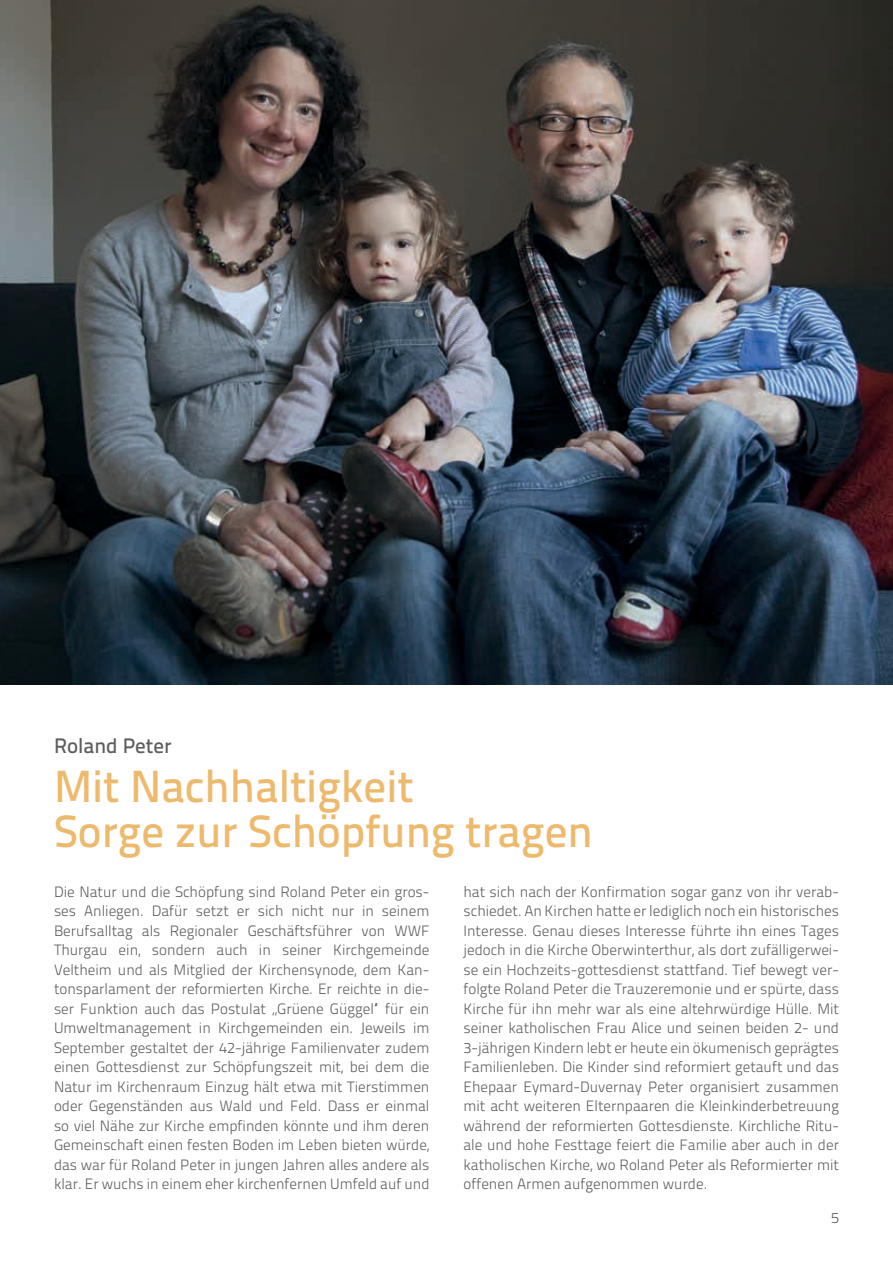
<style>
.page{position:relative;width:893px;height:1263px;background:#fff}
.page>*{position:absolute;margin:0;border:0;box-sizing:border-box;transform-origin:0 0}
.t1{font:500 45px/45px "Titillium Text 22 L";color:#edba6d}
.t2{font:500 21px "Titillium Text 22 L";color:#5d5e60}
.t3{font:300 15px/19.5px "Titillium Text 22 L";color:#5d5e60;text-align:justify}
</style>
<div class="page">
<img style="left:0;top:0;width:893px;height:685px">
<h2 class="t2" style="left:54px;top:730px;width:119px">Roland Peter</h2>
<h1 class="t1" style="left:54px;top:761px;width:540px">Mit Nachhaltigkeit<br>Sorge zur Schöpfung tragen</h1>
<p class="t3" style="left:54px;top:881px;width:377px">Die Natur und die Schöpfung sind Roland Peter ein gros&shy;ses Anliegen. Dafür setzt er sich nicht nur in seinem Berufsalltag als Regionaler Geschäftsführer von WWF Thurgau ein, sondern auch in seiner Kirchgemeinde Veltheim und als Mitglied der Kirchensynode, dem Kan&shy;tonsparlament der reformierten Kirche. Er reichte in die&shy;ser Funktion auch das Postulat „Grüene Güggel“ für ein Umweltmanagement in Kirchgemeinden ein. Jeweils im September gestaltet der 42-jährige Familienvater zudem einen Gottesdienst zur Schöpfungszeit mit, bei dem die Natur im Kirchenraum Einzug hält etwa mit Tierstimmen oder Gegenständen aus Wald und Feld. Dass er einmal so viel Nähe zur Kirche empfinden könnte und ihm deren Gemeinschaft einen festen Boden im Leben bieten würde, das war für Roland Peter in jungen Jahren alles andere als klar. Er wuchs in einem eher kirchenfernen Umfeld auf und</p>
<p class="t3" style="left:463px;top:881px;width:377px">hat sich nach der Konfirmation sogar ganz von ihr verab&shy;schiedet. An Kirchen hatte er lediglich noch ein historisches Interesse. Genau dieses Interesse führte ihn eines Tages jedoch in die Kirche Oberwinterthur, als dort zufälligerwei&shy;se ein Hochzeits-gottesdienst stattfand. Tief bewegt ver&shy;folgte Roland Peter die Trauzeremonie und er spürte, dass Kirche für ihn mehr war als eine altehrwürdige Hülle. Mit seiner katholischen Frau Alice und seinen beiden 2- und 3-jährigen Kindern lebt er heute ein ökumenisch geprägtes Familienleben. Die Kinder sind reformiert getauft und das Ehepaar Eymard-Duvernay Peter organisiert zusammen mit acht weiteren Elternpaaren die Kleinkinderbetreuung während der reformierten Gottesdienste. Kirchliche Ritu&shy;ale und hohe Festtage feiert die Familie aber auch in der katholischen Kirche, wo Roland Peter als Reformierter mit offenen Armen aufgenommen wurde.</p>
<p class="t3" style="left:831px;top:1208px;width:9px">5</p>
</div>
